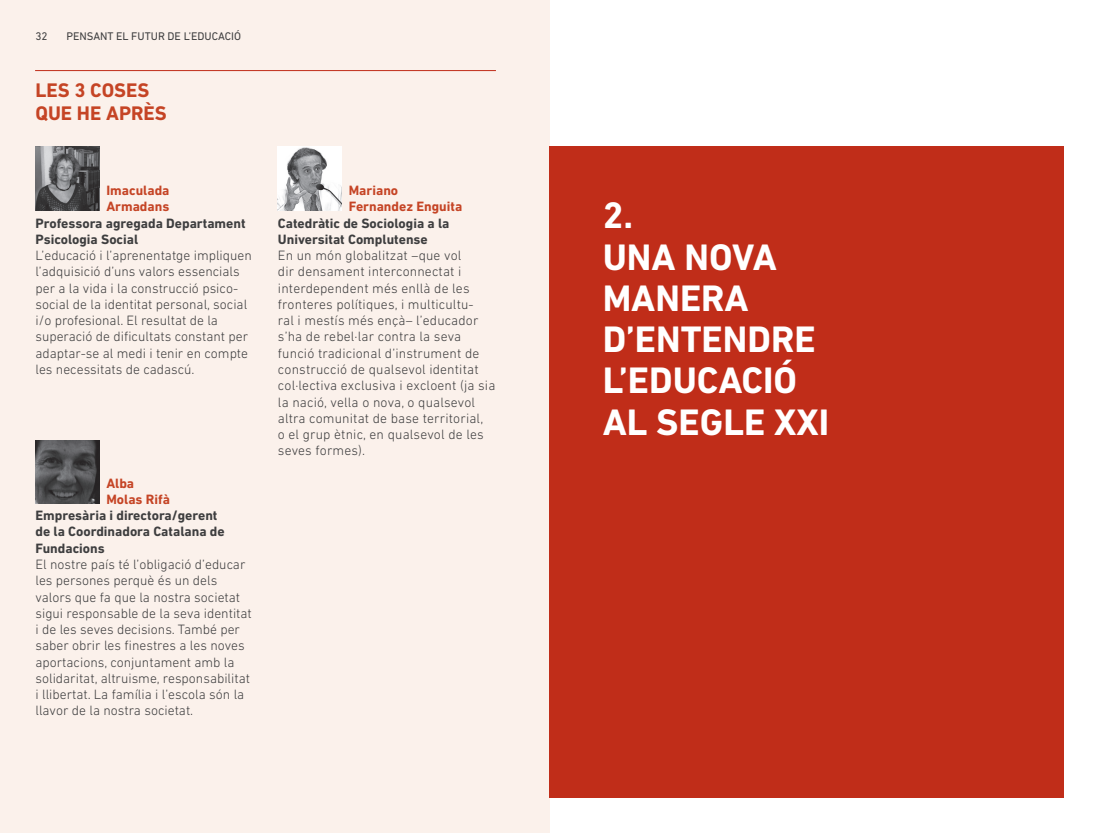
<style>
.page{position:relative;width:1099px;height:833px;background:#fff}
.page>*{position:absolute;margin:0;border:0;box-sizing:border-box;transform-origin:0 0}
.t1{font:700 37.5px/41.2px "DIN Next LT Pro";color:#fff}
.t2{font:700 20px/22.5px "DIN Next LT Pro";color:#c54425}
.t3{font:300 13.75px/16.2px "DIN Next LT Pro";color:#3e3e3f}
.t4{font:700 13.75px/16.2px "DIN Next LT Pro";color:#3e3e3f}
.t5{font:700 13.75px/16.2px "DIN Next LT Pro";color:#c54425}
.t6{font:11.25px "DIN Next LT Pro";color:#3e3e3f}
</style>
<div class="page">
<div style="left:0;top:0;width:549px;height:833px;background:#fbf1eb"></div>
<img style="left:35px;top:146px;width:64px;height:64px">
<img style="left:278px;top:146px;width:64px;height:64px">
<img style="left:35px;top:440px;width:64px;height:64px">
<hr style="left:35px;top:70px;width:461px;height:1px;background:#c02d19">
<div style="left:549px;top:146px;width:514px;height:651px;background:#c02d19"></div>
<p class="t6" style="left:35px;top:30px;width:14px">32</p>
<p class="t6" style="left:66px;top:30px;width:176px">PENSANT EL FUTUR DE L’EDUCACIÓ</p>
<h2 class="t2" style="left:35px;top:79px;width:133px">LES 3 COSES<br>QUE HE APRÈS</h2>
<p class="t5" style="left:106px;top:182px;width:65px">Imaculada<br>Armadans</p>
<p class="t4" style="left:35px;top:215px;width:212px">Professora agregada Departament<br>Psicologia Social</p>
<p class="t3" style="left:35px;top:247px;width:218px">L’educació i l’aprenentatge impliquen l’adquisició d’uns valors essencials per a la vida i la construcció psico&shy;social de la identitat personal, social i/o profesional. El resultat de la superació de dificultats constant per adaptar-se al medi i tenir en compte les necessitats de cadascú.</p>
<p class="t5" style="left:106px;top:475px;width:65px">Alba<br>Molas Rifà</p>
<p class="t4" style="left:35px;top:507px;width:191px">Empresària i directora/gerent de la Coordinadora Catalana de<br>Fundacions</p>
<p class="t3" style="left:35px;top:556px;width:218px">El nostre país té l’obligació d’educar les persones perquè és un dels valors que fa que la nostra societat sigui responsable de la seva identitat i de les seves decisions. També per saber obrir les finestres a les noves aportacions, conjuntament amb la solidaritat, altruisme, responsabilitat i llibertat. La família i l’escola són la llavor de la nostra societat.</p>
<p class="t5" style="left:349px;top:182px;width:115px">Mariano<br>Fernandez Enguita</p>
<p class="t4" style="left:278px;top:215px;width:173px">Catedràtic de Sociologia a la<br>Universitat Complutense</p>
<p class="t3" style="left:278px;top:247px;width:219px">En un món globalitzat –que vol<br>dir densament interconnectat i interdependent més enllà de les fronteres polítiques, i multicultu-<br>ral i mestís més ençà– l’educador s’ha de rebel·lar contra la seva funció tradicional d’instrument de construcció de qualsevol identitat col·lectiva exclusiva i excloent (ja sia la nació, vella o nova, o qualsevol altra comunitat de base territorial,<br>o el grup ètnic, en qualsevol de les seves formes).</p>
<h1 class="t1" style="left:602px;top:195px;width:228px">2.<br>UNA NOVA<br>MANERA<br>D’ENTENDRE<br>L’EDUCACIÓ<br>AL SEGLE XXI</h1>
</div>
